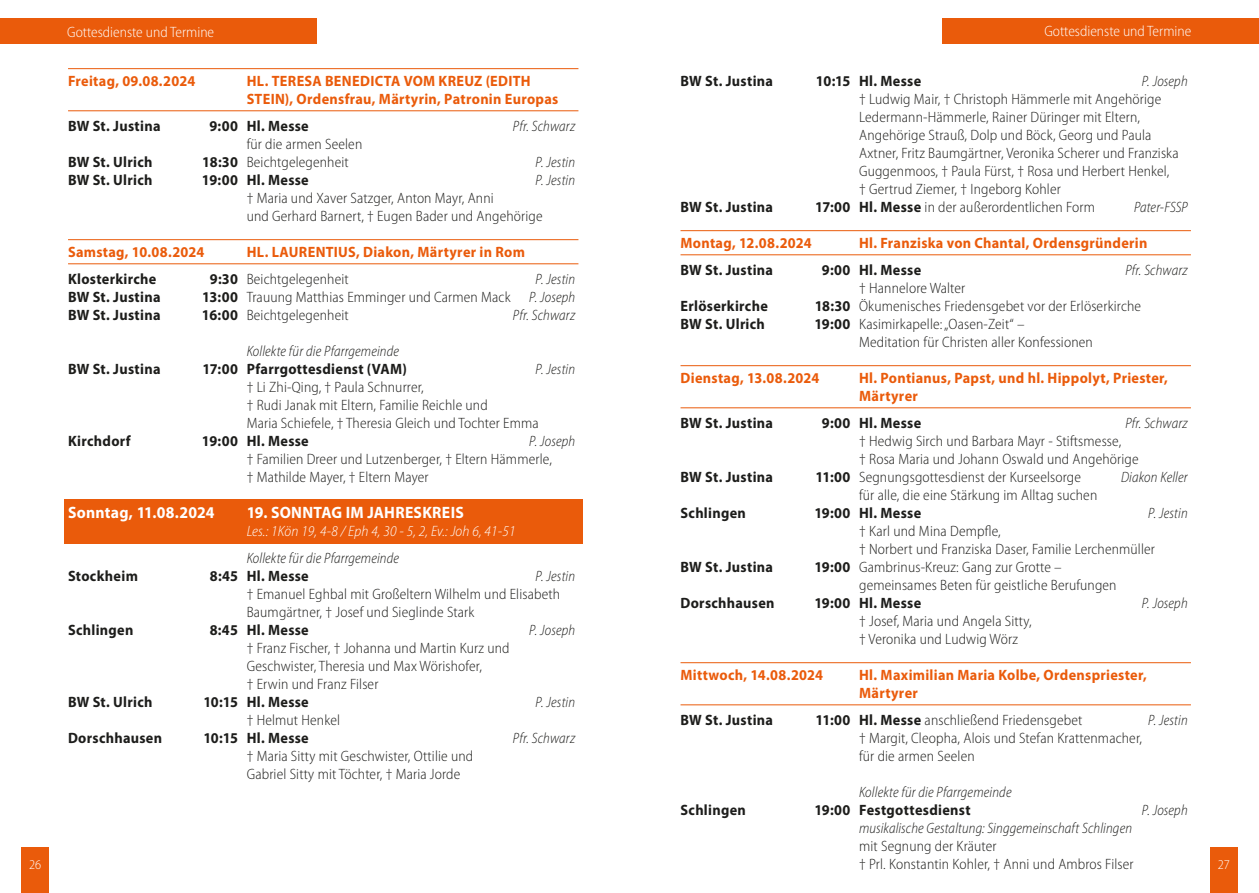
<style>
.page{position:relative;width:1259px;height:893px;background:#fff}
.page>*{position:absolute;margin:0;border:0;box-sizing:border-box;transform-origin:0 0}
.t1{font:700 16.5px "Myriad Pro";letter-spacing:.015em;color:#fff;scale:.95 1}
.t2{font:300 semi-condensed 15px/18px "Myriad Pro";letter-spacing:.01em;color:#1d1d1b}
.t3{font:700 15px "Myriad Pro";letter-spacing:.02em;color:#1d1d1b;scale:.95 1}
.t4{font:700 15px/18px "Myriad Pro";letter-spacing:.02em;color:#ea5b0b;scale:.95 1}
.t5{font:italic 300 semi-condensed 15px "Myriad Pro";letter-spacing:.01em;color:#1d1d1b;scale:.95 1}
.t6{font:300 semi-condensed 15px "Myriad Pro";color:#fff}
.t7{font:italic 300 semi-condensed 15px "Myriad Pro";letter-spacing:.01em;color:#fff}
.t8{font:300 semi-condensed 13.5px "Myriad Pro";color:#fff}
.s1{font-weight:700;font-stretch:normal}
.s2{font-style:italic}
</style>
<div class="page">
<div style="left:0;top:18px;width:317px;height:26px;background:#ea5b0b"></div>
<div style="left:942px;top:18px;width:317px;height:26px;background:#ea5b0b"></div>
<div style="left:21px;top:847px;width:28px;height:46px;background:#ea5b0b"></div>
<div style="left:1209px;top:847px;width:28px;height:46px;background:#ea5b0b"></div>
<hr style="left:68px;top:68px;width:510px;height:1px;background:#ea5b0b">
<hr style="left:68px;top:110px;width:510px;height:1px;background:#ea5b0b">
<hr style="left:68px;top:239px;width:510px;height:1px;background:#ea5b0b">
<hr style="left:68px;top:263px;width:510px;height:1px;background:#ea5b0b">
<div style="left:64px;top:499px;width:519px;height:45px;background:#ea5b0b"></div>
<hr style="left:680px;top:230px;width:511px;height:1px;background:#ea5b0b">
<hr style="left:680px;top:254px;width:511px;height:1px;background:#ea5b0b">
<hr style="left:680px;top:365px;width:511px;height:1px;background:#ea5b0b">
<hr style="left:680px;top:407px;width:511px;height:1px;background:#ea5b0b">
<hr style="left:680px;top:662px;width:511px;height:1px;background:#ea5b0b">
<hr style="left:680px;top:704px;width:511px;height:1px;background:#ea5b0b">
<p class="t6" style="left:67px;top:24px;width:148px">Gottesdienste und Termine</p>
<p class="t6" style="left:1044px;top:23px;width:148px">Gottesdienste und Termine</p>
<p class="t4" style="left:68px;top:72px;width:135px">Freitag, 09.08.2024</p>
<p class="t4" style="left:247px;top:72px;width:330px">HL. TERESA BENEDICTA VOM KREUZ (EDITH<br>STEIN), Ordensfrau, Märtyrin, Patronin Europas</p>
<p class="t3" style="left:68px;top:118px;width:99px">BW St. Justina</p>
<p class="t3" style="left:209px;top:118px;width:106px">9:00 Hl. Messe</p>
<p class="t5" style="left:513px;top:118px;width:67px">Pfr. Schwarz</p>
<p class="t2" style="left:247px;top:135px;width:117px">für die armen Seelen</p>
<p class="t3" style="left:68px;top:154px;width:90px">BW St. Ulrich</p>
<p class="t2" style="left:202px;top:153px;width:148px"><span class="s1">18:30</span> Beichtgelegenheit</p>
<p class="t5" style="left:535px;top:154px;width:43px">P. Jestin</p>
<p class="t3" style="left:68px;top:172px;width:90px">BW St. Ulrich</p>
<p class="t3" style="left:202px;top:172px;width:114px">19:00 Hl. Messe</p>
<p class="t5" style="left:535px;top:172px;width:43px">P. Jestin</p>
<p class="t2" style="left:247px;top:189px;width:297px">† Maria und Xaver Satzger, Anton Mayr, Anni<br>und Gerhard Barnert, † Eugen Bader und Angehörige</p>
<p class="t4" style="left:68px;top:243px;width:145px">Samstag, 10.08.2024</p>
<p class="t4" style="left:247px;top:243px;width:294px">HL. LAURENTIUS, Diakon, Märtyrer in Rom</p>
<p class="t3" style="left:68px;top:271px;width:95px">Klosterkirche</p>
<p class="t2" style="left:210px;top:270px;width:140px"><span class="s1">9:30</span> Beichtgelegenheit</p>
<p class="t5" style="left:535px;top:271px;width:43px">P. Jestin</p>
<p class="t3" style="left:68px;top:289px;width:99px">BW St. Justina</p>
<p class="t2" style="left:202px;top:288px;width:374px"><span class="s1">13:00</span> Trauung Matthias Emminger und Carmen Mack <span class="s2">P. Joseph</span></p>
<p class="t3" style="left:68px;top:307px;width:99px">BW St. Justina</p>
<p class="t2" style="left:202px;top:306px;width:148px"><span class="s1">16:00</span> Beichtgelegenheit</p>
<p class="t5" style="left:513px;top:307px;width:67px">Pfr. Schwarz</p>
<p class="t5" style="left:247px;top:343px;width:162px">Kollekte für die Pfarrgemeinde</p>
<p class="t3" style="left:68px;top:361px;width:99px">BW St. Justina</p>
<p class="t3" style="left:203px;top:361px;width:216px">17:00 Pfarrgottesdienst (VAM)</p>
<p class="t5" style="left:535px;top:361px;width:43px">P. Jestin</p>
<p class="t2" style="left:247px;top:378px;width:293px">† Li Zhi-Qing, † Paula Schnurrer,<br>† Rudi Janak mit Eltern, Familie Reichle und<br>Maria Schiefele, † Theresia Gleich und Tochter Emma</p>
<p class="t3" style="left:68px;top:433px;width:67px">Kirchdorf</p>
<p class="t3" style="left:202px;top:433px;width:114px">19:00 Hl. Messe</p>
<p class="t5" style="left:529px;top:433px;width:50px">P. Joseph</p>
<p class="t2" style="left:247px;top:450px;width:307px">† Familien Dreer und Lutzenberger, † Eltern Hämmerle, † Mathilde Mayer, † Eltern Mayer</p>
<p class="t1" style="left:68px;top:503px;width:156px">Sonntag, 11.08.2024</p>
<p class="t1" style="left:247px;top:503px;width:230px">19. SONNTAG IM JAHRESKREIS</p>
<p class="t7" style="left:247px;top:523px;width:270px">Les.: 1Kön 19, 4-8 / Eph 4, 30 - 5, 2, Ev.: Joh 6, 41-51</p>
<p class="t5" style="left:247px;top:550px;width:162px">Kollekte für die Pfarrgemeinde</p>
<p class="t3" style="left:68px;top:568px;width:75px">Stockheim</p>
<p class="t3" style="left:210px;top:568px;width:106px">8:45 Hl. Messe</p>
<p class="t5" style="left:535px;top:568px;width:43px">P. Jestin</p>
<p class="t2" style="left:247px;top:585px;width:315px">† Emanuel Eghbal mit Großeltern Wilhelm und Elisabeth<br>Baumgärtner, † Josef und Sieglinde Stark</p>
<p class="t3" style="left:68px;top:622px;width:70px">Schlingen</p>
<p class="t3" style="left:210px;top:622px;width:106px">8:45 Hl. Messe</p>
<p class="t5" style="left:529px;top:622px;width:50px">P. Joseph</p>
<p class="t2" style="left:247px;top:639px;width:264px">† Franz Fischer, † Johanna und Martin Kurz und<br>Geschwister, Theresia und Max Wörishofer,<br>† Erwin und Franz Filser</p>
<p class="t3" style="left:68px;top:694px;width:90px">BW St. Ulrich</p>
<p class="t3" style="left:203px;top:694px;width:112px">10:15 Hl. Messe</p>
<p class="t5" style="left:535px;top:694px;width:43px">P. Jestin</p>
<p class="t2" style="left:247px;top:711px;width:95px">† Helmut Henkel</p>
<p class="t3" style="left:68px;top:730px;width:101px">Dorschhausen</p>
<p class="t3" style="left:203px;top:730px;width:112px">10:15 Hl. Messe</p>
<p class="t5" style="left:513px;top:730px;width:67px">Pfr. Schwarz</p>
<p class="t2" style="left:247px;top:747px;width:228px">† Maria Sitty mit Geschwister, Ottilie und<br>Gabriel Sitty mit Töchter, † Maria Jorde</p>
<p class="t3" style="left:680px;top:73px;width:99px">BW St. Justina</p>
<p class="t3" style="left:816px;top:73px;width:112px">10:15 Hl. Messe</p>
<p class="t5" style="left:1141px;top:73px;width:50px">P. Joseph</p>
<p class="t2" style="left:859px;top:90px;width:321px">† Ludwig Mair, † Christoph Hämmerle mit Angehörige Ledermann-Hämmerle, Rainer Düringer mit Eltern, Angehörige Strauß, Dolp und Böck, Georg und Paula Axtner, Fritz Baumgärtner, Veronika Scherer und Franziska Guggenmoos, † Paula Fürst, † Rosa und Herbert Henkel, † Gertrud Ziemer, † Ingeborg Kohler</p>
<p class="t3" style="left:680px;top:199px;width:99px">BW St. Justina</p>
<p class="t2" style="left:815px;top:198px;width:281px"><span class="s1">17:00 Hl. Messe</span> in der außerordentlichen Form</p>
<p class="t5" style="left:1134px;top:199px;width:58px">Pater-FSSP</p>
<p class="t4" style="left:680px;top:234px;width:140px">Montag, 12.08.2024</p>
<p class="t4" style="left:859px;top:234px;width:305px">Hl. Franziska von Chantal, Ordensgründerin</p>
<p class="t3" style="left:680px;top:262px;width:99px">BW St. Justina</p>
<p class="t3" style="left:822px;top:262px;width:106px">9:00 Hl. Messe</p>
<p class="t5" style="left:1125px;top:262px;width:67px">Pfr. Schwarz</p>
<p class="t2" style="left:859px;top:279px;width:108px">† Hannelore Walter</p>
<p class="t3" style="left:680px;top:298px;width:93px">Erlöserkirche</p>
<p class="t2" style="left:815px;top:297px;width:328px"><span class="s1">18:30</span> Ökumenisches Friedensgebet vor der Erlöserkirche</p>
<p class="t3" style="left:680px;top:316px;width:90px">BW St. Ulrich</p>
<p class="t2" style="left:859px;top:315px;width:235px;text-indent:-45px"><span class="s1">19:00</span> Kasimirkapelle: „Oasen-Zeit“ –<br>Meditation für Christen aller Konfessionen</p>
<p class="t4" style="left:680px;top:369px;width:148px">Dienstag, 13.08.2024</p>
<p class="t4" style="left:859px;top:369px;width:326px">Hl. Pontianus, Papst, und hl. Hippolyt, Priester,<br>Märtyrer</p>
<p class="t3" style="left:680px;top:415px;width:99px">BW St. Justina</p>
<p class="t3" style="left:822px;top:415px;width:106px">9:00 Hl. Messe</p>
<p class="t5" style="left:1125px;top:415px;width:67px">Pfr. Schwarz</p>
<p class="t2" style="left:859px;top:432px;width:281px">† Hedwig Sirch und Barbara Mayr - Stiftsmesse,<br>† Rosa Maria und Johann Oswald und Angehörige</p>
<p class="t3" style="left:680px;top:469px;width:99px">BW St. Justina</p>
<p class="t2" style="left:815px;top:468px;width:267px"><span class="s1">11:00</span> Segnungsgottesdienst der Kurseelsorge</p>
<p class="t5" style="left:1121px;top:469px;width:72px">Diakon Keller</p>
<p class="t2" style="left:859px;top:486px;width:240px">für alle, die eine Stärkung im Alltag suchen</p>
<p class="t3" style="left:680px;top:505px;width:70px">Schlingen</p>
<p class="t3" style="left:814px;top:505px;width:114px">19:00 Hl. Messe</p>
<p class="t5" style="left:1148px;top:505px;width:43px">P. Jestin</p>
<p class="t2" style="left:859px;top:522px;width:297px">† Karl und Mina Dempfle,<br>† Norbert und Franziska Daser, Familie Lerchenmüller</p>
<p class="t3" style="left:680px;top:559px;width:99px">BW St. Justina</p>
<p class="t2" style="left:859px;top:558px;width:259px;text-indent:-45px"><span class="s1">19:00</span> Gambrinus-Kreuz: Gang zur Grotte – gemeinsames Beten für geistliche Berufungen</p>
<p class="t3" style="left:680px;top:595px;width:101px">Dorschhausen</p>
<p class="t3" style="left:814px;top:595px;width:114px">19:00 Hl. Messe</p>
<p class="t5" style="left:1141px;top:595px;width:50px">P. Joseph</p>
<p class="t2" style="left:859px;top:612px;width:174px">† Josef, Maria und Angela Sitty, † Veronika und Ludwig Wörz</p>
<p class="t4" style="left:680px;top:666px;width:152px">Mittwoch, 14.08.2024</p>
<p class="t4" style="left:859px;top:666px;width:304px">Hl. Maximilian Maria Kolbe, Ordenspriester,<br>Märtyrer</p>
<p class="t3" style="left:680px;top:712px;width:99px">BW St. Justina</p>
<p class="t2" style="left:815px;top:711px;width:268px"><span class="s1">11:00 Hl. Messe</span> anschließend Friedensgebet</p>
<p class="t5" style="left:1148px;top:712px;width:43px">P. Jestin</p>
<p class="t2" style="left:859px;top:729px;width:284px">† Margit, Cleopha, Alois und Stefan Krattenmacher, für die armen Seelen</p>
<p class="t5" style="left:859px;top:784px;width:162px">Kollekte für die Pfarrgemeinde</p>
<p class="t3" style="left:680px;top:802px;width:70px">Schlingen</p>
<p class="t3" style="left:814px;top:802px;width:166px">19:00 Festgottesdienst</p>
<p class="t5" style="left:1141px;top:802px;width:50px">P. Joseph</p>
<p class="t5" style="left:859px;top:820px;width:289px">musikalische Gestaltung: Singgemeinschaft Schlingen</p>
<p class="t2" style="left:859px;top:837px;width:276px">mit Segnung der Kräuter<br>† Prl. Konstantin Kohler, † Anni und Ambros Filser</p>
<p class="t8" style="left:29px;top:857px;width:14px">26</p>
<p class="t8" style="left:1217px;top:857px;width:14px">27</p>
</div>
